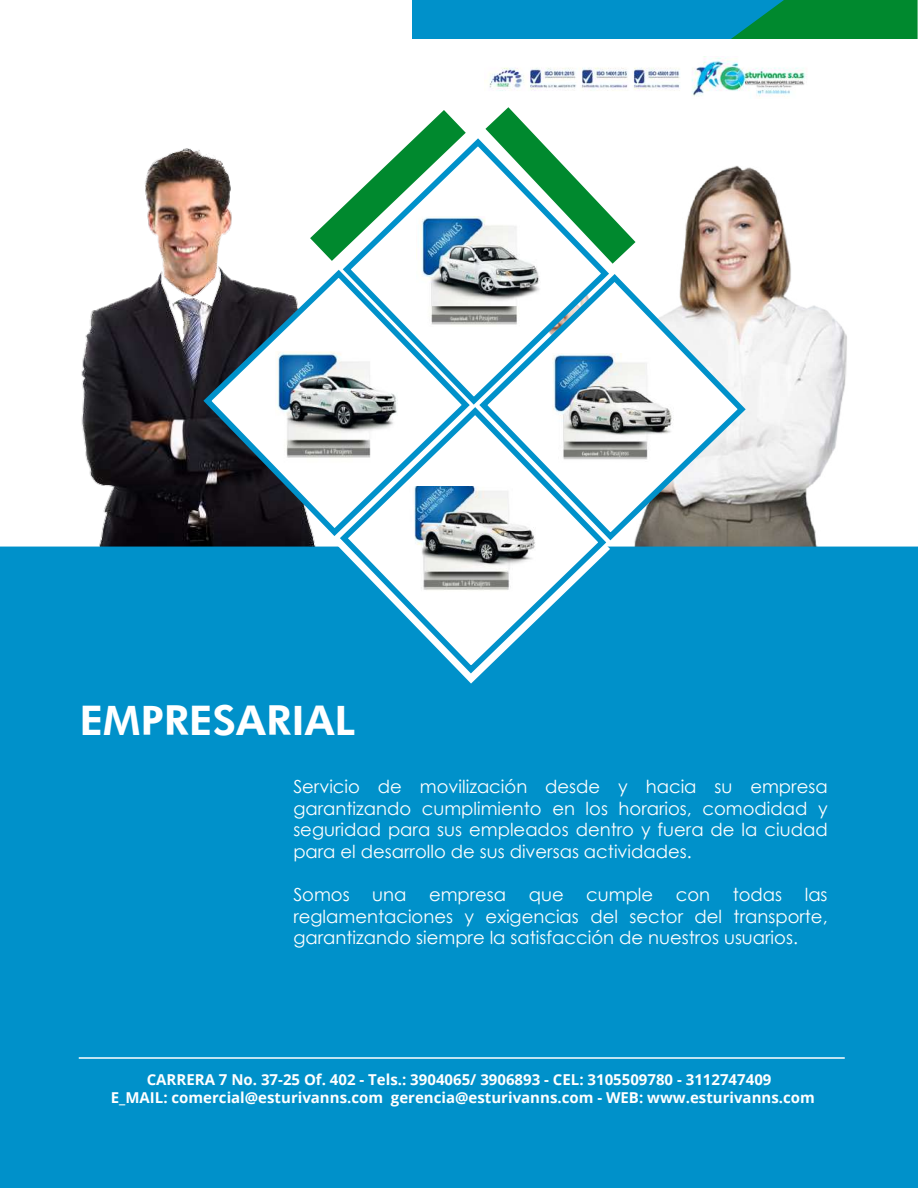
<style>
.page{position:relative;width:918px;height:1188px;background:#fff}
.page>*{position:absolute;margin:0;border:0;box-sizing:border-box;transform-origin:0 0}
.t1{font:700 40.5px "Futura BT";color:#fff}
.t2{font:18px/21.6px "Century Gothic";color:#fff;text-align:justify}
.t3{font:700 15px/18px "Open Sans";color:#fff;text-align:center}
</style>
<div class="page">
<img style="left:610px;top:165px;width:308px;height:382px">
<img style="left:63px;top:148px;width:273px;height:399px">
<div style="left:0;top:547px;width:918px;height:641px;background:#0091ca"></div>
<div style="left:412px;top:0;width:432px;height:39px;background:#0091ca"></div>
<img style="left:484px;top:56px;width:322px;height:41px">
<svg style="left:731px;top:0;width:187px;height:39px;background:#008a44"></svg>
<hr style="left:79px;top:1057px;width:766px;height:2px;background:#fff">
<div style="left:336px;top:677px;width:274px;height:7px;background:#0091ca"></div>
<svg style="left:336px;top:409px;width:274px;height:268px"></svg>
<svg style="left:199px;top:266px;width:275px;height:274px"></svg>
<svg style="left:339px;top:138px;width:274px;height:271px"></svg>
<svg style="left:475px;top:270px;width:275px;height:274px"></svg>
<img style="left:416px;top:216px;width:125px;height:111px">
<img style="left:275px;top:351px;width:122px;height:112px">
<img style="left:405px;top:486px;width:134px;height:108px">
<img style="left:548px;top:353px;width:129px;height:109px">
<svg style="left:310px;top:110px;width:156px;height:151px"></svg>
<svg style="left:485px;top:107px;width:151px;height:157px"></svg>
<h1 class="t1" style="left:79px;top:696px;width:277px">EMPRESARIAL</h1>
<p class="t2" style="left:293px;top:776px;width:536px">Servicio de movilización desde y hacia su empresa garantizando cumplimiento en los horarios, comodidad y seguridad para sus empleados dentro y fuera de la ciudad para el desarrollo de sus diversas actividades.</p>
<p class="t2" style="left:293px;top:884px;width:58px">Somos</p>
<p class="t2" style="left:372px;top:884px;width:36px">una</p>
<p class="t2" style="left:429px;top:884px;width:79px">empresa</p>
<p class="t2" style="left:529px;top:884px;width:36px">que</p>
<p class="t2" style="left:586px;top:884px;width:69px">cumple</p>
<p class="t2" style="left:676px;top:884px;width:36px">con</p>
<p class="t2" style="left:733px;top:884px;width:51px">todas</p>
<p class="t2" style="left:293px;top:884px;width:536px;text-indent:511px">las reglamentaciones y exigencias del sector del transporte, garantizando siempre la satisfacción de nuestros usuarios.</p>
<p class="t3" style="left:111px;top:1070px;width:705px">CARRERA 7 No. 37-25 Of. 402 - Tels.: 3904065/ 3906893 - CEL: 3105509780 - 3112747409<br>E_MAIL: comercial@esturivanns.com gerencia@esturivanns.com - WEB: www.esturivanns.com</p>
</div>
